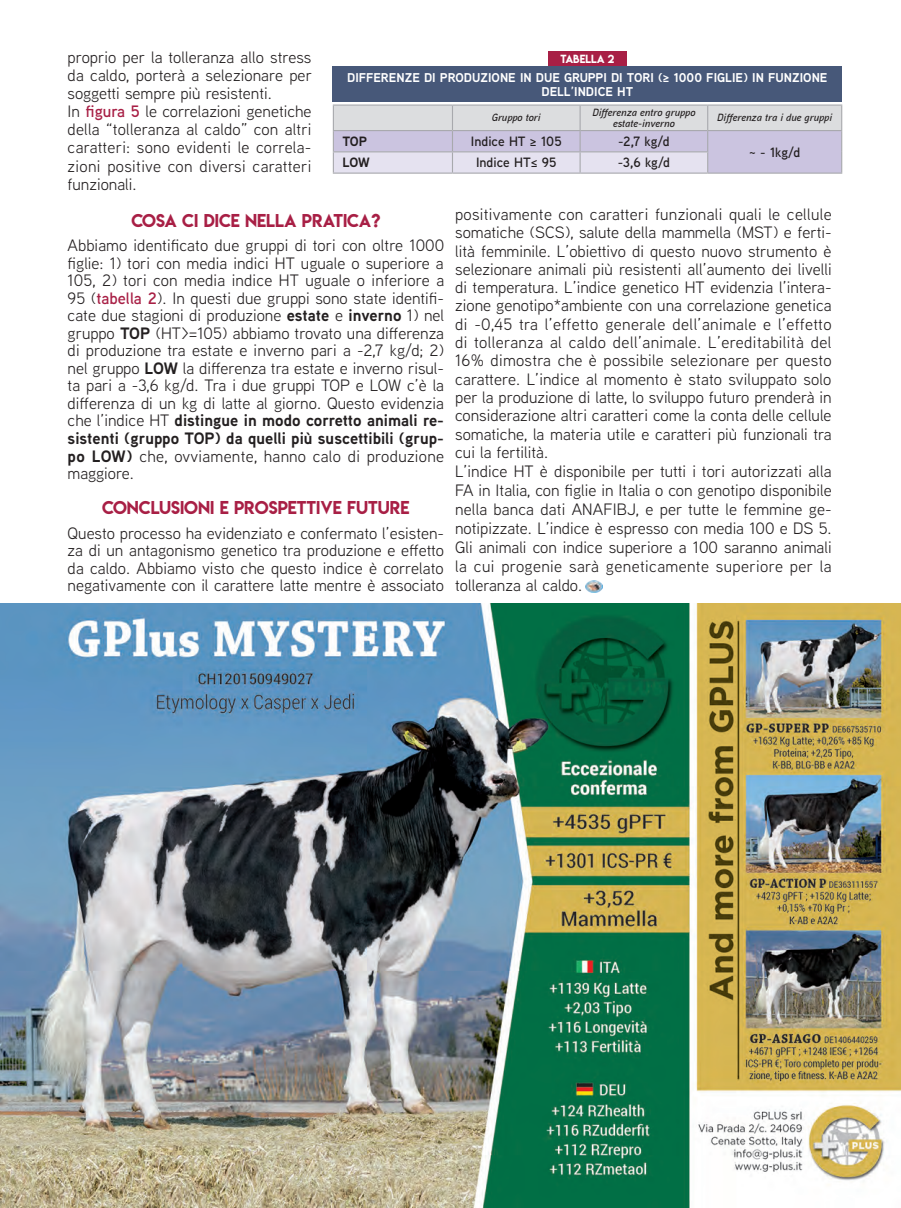
<style>
.page{position:relative;width:901px;height:1208px;background:#fff}
.page>*{position:absolute;margin:0;border:0;box-sizing:border-box;transform-origin:0 0}
.t1{font:16.5px/18.6px "Aaux Next";color:#231f20}
.t2{font:16.5px "Lemon Milk";color:#a81f45}
.t3{font:600 13.5px "Aaux Next";color:#231f20}
.t4{font:700 13.5px "Aaux Next";letter-spacing:-.025em;color:#231f20}
.t5{font:700 12.75px/13.5px "Aaux Next";color:#fff;text-align:center}
.t6{font:italic 600 10.5px/10.5px "Aaux Next";color:#231f20;text-align:center}
.t7{font:10.5px "Lemon Milk";color:#fff}
.s1{font-weight:600;color:#a81f45}
.s2{font-weight:700}
</style>
<div class="page">
<hr style="left:333px;top:104px;width:119px;height:2px;background:#a8a9ad">
<hr style="left:452px;top:104px;width:128px;height:2px;background:#a8a9ad">
<hr style="left:580px;top:104px;width:127px;height:2px;background:#a8a9ad">
<hr style="left:707px;top:104px;width:135px;height:2px;background:#a8a9ad">
<svg style="left:333px;top:105px;width:509px;height:67px;background:#d4d2e0"></svg>
<hr style="left:333px;top:172px;width:119px;height:2px;background:#a8a9ad">
<hr style="left:452px;top:172px;width:128px;height:2px;background:#a8a9ad">
<hr style="left:580px;top:172px;width:127px;height:2px;background:#a8a9ad">
<hr style="left:707px;top:172px;width:135px;height:2px;background:#a8a9ad">
<div style="left:548px;top:51px;width:78px;height:19px;background:#a81f45"></div>
<div style="left:333px;top:66px;width:508px;height:36px;background:#475879"></div>
<img style="left:585px;top:580px;width:17px;height:13px">
<img style="left:0;top:604px;width:901px;height:604px">
<p class="t1" style="left:68px;top:47px;width:246px;line-height:18.1px">proprio per la tolleranza allo stress da caldo, porterà a selezionare per soggetti sempre più resistenti.<br>In <span class="s1">figura 5</span> le correlazioni genetiche della “tolleranza al caldo” con altri caratteri: sono evidenti le correla&shy;zioni positive con diversi caratteri funzionali.</p>
<p class="t2" style="left:131px;top:208px;width:250px">COSA CI DICE NELLA PRATICA?</p>
<p class="t1" style="left:68px;top:236px;width:378px;line-height:17.5px;text-align:justify">Abbiamo identificato due gruppi di tori con oltre 1000 figlie: 1) tori con media indici HT uguale o superiore a 105, 2) tori con media indice HT uguale o inferiore a 95 (<span class="s1">tabella 2</span>). In questi due gruppi sono state identifi&shy;cate due stagioni di produzione <span class="s2">estate</span> e <span class="s2">inverno</span> 1) nel gruppo <span class="s2">TOP</span> (HT&gt;=105) abbiamo trovato una differenza di produzione tra estate e inverno pari a -2,7 kg/d; 2) nel gruppo <span class="s2">LOW</span> la differenza tra estate e inverno risul&shy;ta pari a -3,6 kg/d. Tra i due gruppi TOP e LOW c’è la differenza di un kg di latte al giorno. Questo evidenzia che l’indice HT <span class="s2">distingue in modo corretto animali re&shy;sistenti (gruppo TOP) da quelli più suscettibili (grup&shy;po LOW)</span> che, ovviamente, hanno calo di produzione maggiore.</p>
<p class="t2" style="left:102px;top:496px;width:309px">CONCLUSIONI E PROSPETTIVE FUTURE</p>
<p class="t1" style="left:68px;top:523px;width:378px;line-height:17.5px;text-align:justify">Questo processo ha evidenziato e confermato l’esisten&shy;za di un antagonismo genetico tra produzione e effetto da caldo. Abbiamo visto che questo indice è correlato negativamente con il carattere latte mentre è associato</p>
<p class="t7" style="left:560px;top:51px;width:55px">TABELLA 2</p>
<p class="t5" style="left:347px;top:71px;width:482px">DIFFERENZE DI PRODUZIONE IN DUE GRUPPI DI TORI (≥ 1000 FIGLIE) IN FUNZIONE<br>DELL’INDICE HT</p>
<p class="t6" style="left:492px;top:112px;width:50px">Gruppo tori</p>
<p class="t6" style="left:592px;top:107px;width:104px">Differenza entro gruppo estate-inverno</p>
<p class="t6" style="left:717px;top:112px;width:116px">Differenza tra i due gruppi</p>
<p class="t4" style="left:342px;top:132px;width:26px">TOP</p>
<p class="t3" style="left:471px;top:132px;width:92px">Indice HT ≥ 105</p>
<p class="t3" style="left:618px;top:132px;width:53px">-2,7 kg/d</p>
<p class="t3" style="left:749px;top:142px;width:53px">~ - 1kg/d</p>
<p class="t4" style="left:342px;top:153px;width:29px">LOW</p>
<p class="t3" style="left:476px;top:153px;width:82px">Indice HT≤ 95</p>
<p class="t3" style="left:617px;top:153px;width:54px">-3,6 kg/d</p>
<p class="t1" style="left:455px;top:204px;width:378px">positivamente con caratteri funzionali quali le cellule somatiche (SCS), salute della mammella (MST) e ferti&shy;lità femminile. L’obiettivo di questo nuovo strumento è selezionare animali più resistenti all’aumento dei livelli di temperatura. L’indice genetico HT evidenzia l’intera&shy;zione genotipo*ambiente con una correlazione genetica di -0,45 tra l’effetto generale dell’animale e l’effetto di tolleranza al caldo dell’animale. L’ereditabilità del 16% dimostra che è possibile selezionare per questo carattere. L’indice al momento è stato sviluppato solo per la produzione di latte, lo sviluppo futuro prenderà in considerazione altri caratteri come la conta delle cellule somatiche, la materia utile e caratteri più funzionali tra cui la fertilità.<br>L’indice HT è disponibile per tutti i tori autorizzati alla FA in Italia, con figlie in Italia o con genotipo disponibile nella banca dati ANAFIBJ, e per tutte le femmine ge&shy;notipizzate. L’indice è espresso con media 100 e DS 5.<br>Gli animali con indice superiore a 100 saranno animali la cui progenie sarà geneticamente superiore per la tolleranza al caldo.</p>
</div>
